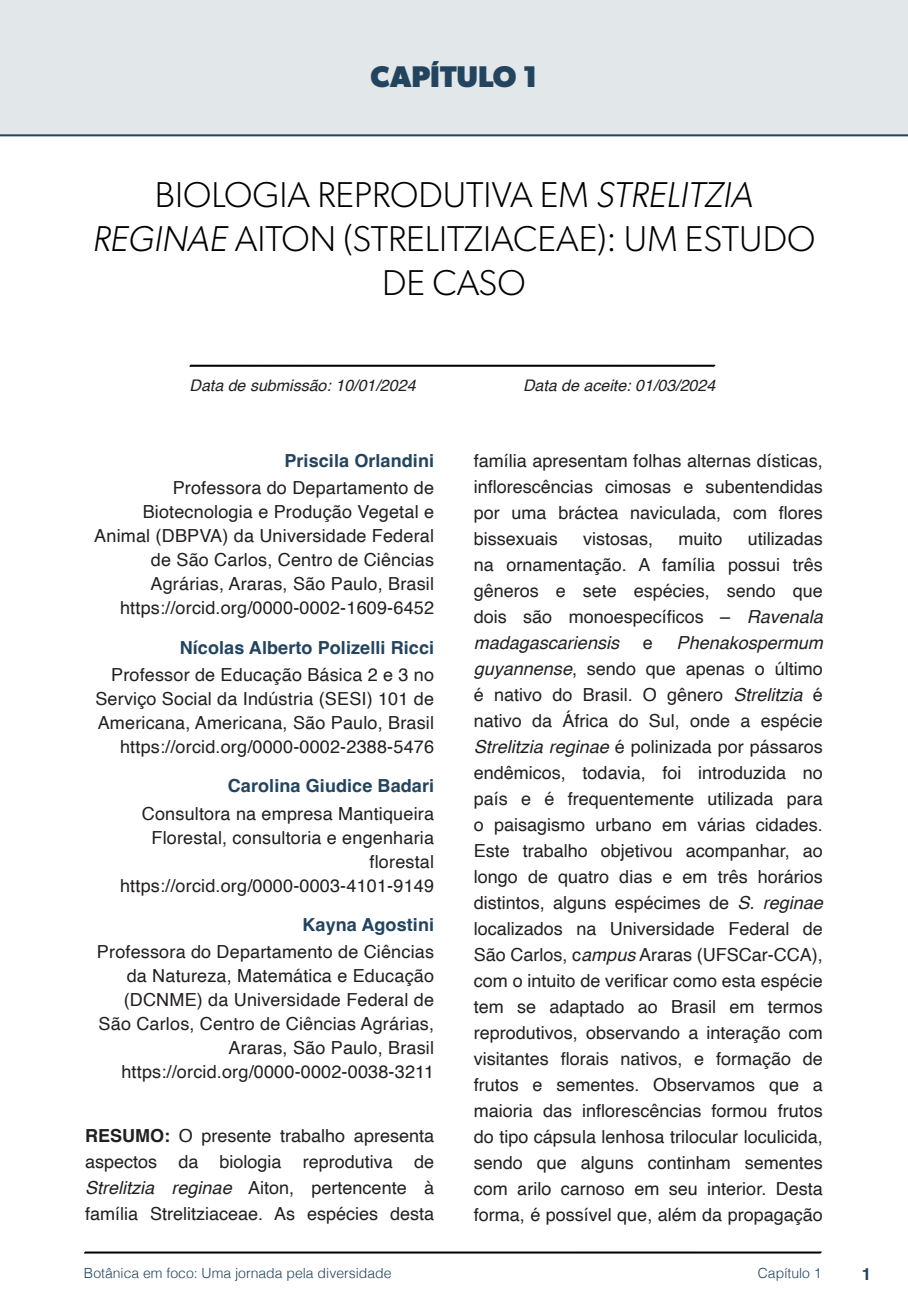
<style>
.page{position:relative;width:908px;height:1304px;background:#fff}
.page>*{position:absolute;margin:0;border:0;box-sizing:border-box;transform-origin:0 0}
.nome_artigos{font:300 36px/44px "Gibson";color:#000;text-align:center}
.capítulos{font:700 30px "Gibson";color:#23445f}
.Resumos_e_PC_TXT{font:18px/26px "Helvetica";color:#231f20;text-align:justify}
.info_autores{font:18px/24px "Helvetica";letter-spacing:.01em;color:#231f20;text-align:right}
.nome_autores{font:700 18px "Helvetica";letter-spacing:.005em;color:#23445f}
.t1{font:700 16.8px "Helvetica";color:#23445f}
.data{font:italic 16px "Helvetica";color:#231f20}
.t2{font:300 14px "Helvetica";color:#23445f}
.s1{font-style:italic}
.s2{font-weight:700}
</style>
<div class="page">
<svg style="left:84px;top:1251px;width:737px;height:3px;background:#515151"></svg>
<div style="left:0;top:0;width:907px;height:136px;background:#e2e7e9"></div>
<svg style="left:189px;top:364px;width:526px;height:3px;background:#4f4f4f"></svg>
<div style="left:64px;top:74px;width:61px;height:54px;background:#e2e7e9"></div>
<p class="capítulos" style="left:370px;top:58px;width:168px">CAPÍTULO 1</p>
<p class="nome_artigos" style="left:93px;top:172px;width:723px">BIOLOGIA REPRODUTIVA EM <span class="s1">STRELITZIA<br>REGINAE</span> AITON (STRELITZIACEAE): UM ESTUDO<br>DE CASO</p>
<p class="data" style="left:189px;top:373px;width:227px">Data de submissão: 10/01/2024</p>
<p class="data" style="left:523px;top:373px;width:194px">Data de aceite: 01/03/2024</p>
<p class="nome_autores" style="left:284px;top:450px;width:151px">Priscila Orlandini</p>
<p class="info_autores" style="left:94px;top:477px;width:341px">Professora do Departamento de Biotecnologia e Produção Vegetal e Animal (DBPVA) da Universidade Federal de São Carlos, Centro de Ciências Agrárias, Araras, São Paulo, Brasil</p>
<p class="info_autores" style="left:120px;top:597px;width:315px">https://orcid.org/0000-0002-1609-6452</p>
<p class="nome_autores" style="left:180px;top:636px;width:256px">Nícolas Alberto Polizelli Ricci</p>
<p class="info_autores" style="left:95px;top:663px;width:340px;text-align:justify;text-indent:16px">Professor de Educação Básica 2 e 3 no Serviço Social da Indústria (SESI) 101 de Americana, Americana, São Paulo, Brasil</p>
<p class="info_autores" style="left:120px;top:735px;width:315px">https://orcid.org/0000-0002-2388-5476</p>
<p class="nome_autores" style="left:228px;top:775px;width:208px">Carolina Giudice Badari</p>
<p class="info_autores" style="left:142px;top:802px;width:293px">Consultora na empresa Mantiqueira<br>Florestal, consultoria e engenharia florestal</p>
<p class="info_autores" style="left:120px;top:874px;width:315px">https://orcid.org/0000-0003-4101-9149</p>
<p class="nome_autores" style="left:302px;top:914px;width:133px">Kayna Agostini</p>
<p class="info_autores" style="left:97px;top:941px;width:338px">Professora do Departamento de Ciências da Natureza, Matemática e Educação (DCNME) da Universidade Federal de São Carlos, Centro de Ciências Agrárias, Araras, São Paulo, Brasil</p>
<p class="info_autores" style="left:121px;top:1061px;width:314px">https://orcid.org/0000-0002-0038-3211</p>
<p class="Resumos_e_PC_TXT" style="left:85px;top:1124px;width:350px"><span class="s2">RESUMO:</span> O presente trabalho apresenta aspectos da biologia reprodutiva de <span class="s1">Strelitzia reginae</span> Aiton, pertencente à família Strelitziaceae. As espécies desta</p>
<p class="Resumos_e_PC_TXT" style="left:473px;top:448px;width:350px">família apresentam folhas alternas dísticas, inflorescências cimosas e subentendidas por uma bráctea naviculada, com flores bissexuais</p>
<p class="Resumos_e_PC_TXT" style="left:473px;top:526px;width:350px;text-indent:274px">utilizadas na ornamentação. A família possui três gêneros e sete espécies, sendo que dois são monoespecíficos – <span class="s1">Ravenala madagascariensis</span></p>
<p class="Resumos_e_PC_TXT" style="left:583px;top:526px;width:72px">vistosas,</p>
<p class="Resumos_e_PC_TXT" style="left:678px;top:526px;width:46px">muito</p>
<p class="Resumos_e_PC_TXT" style="left:473px;top:630px;width:350px;text-indent:203px"><span class="s1">Phenakospermum guyannense</span>, sendo que apenas o último é nativo do Brasil. O gênero <span class="s1">Strelitzia</span> é nativo da África do Sul, onde a espécie <span class="s1">Strelitzia reginae</span> é polinizada por pássaros endêmicos, todavia, foi introduzida no país e é frequentemente utilizada para o paisagismo urbano em várias cidades.<br>Este trabalho objetivou acompanhar, ao longo de quatro dias e em três horários distintos, alguns espécimes de <span class="s1">S. reginae </span>localizados na Universidade Federal de São Carlos, c<span class="s1">ampus</span> Araras (UFSCar-CCA), com o intuito de verificar como esta espécie tem se adaptado ao Brasil em termos reprodutivos, observando a interação com visitantes florais nativos, e formação de frutos e sementes. Observamos que a maioria das inflorescências formou frutos do tipo cápsula lenhosa trilocular loculicida, sendo que alguns continham sementes com arilo carnoso em seu interior. Desta forma, é possível que, além da propagação</p>
<p class="Resumos_e_PC_TXT" style="left:642px;top:630px;width:12px">e</p>
<p class="t2" style="left:84px;top:1261px;width:309px">Botânica em foco: Uma jornada pela diversidade</p>
<p class="t2" style="left:757px;top:1261px;width:65px">Capítulo 1</p>
<p class="t1" style="left:861px;top:1264px;width:11px">1</p>
</div>
